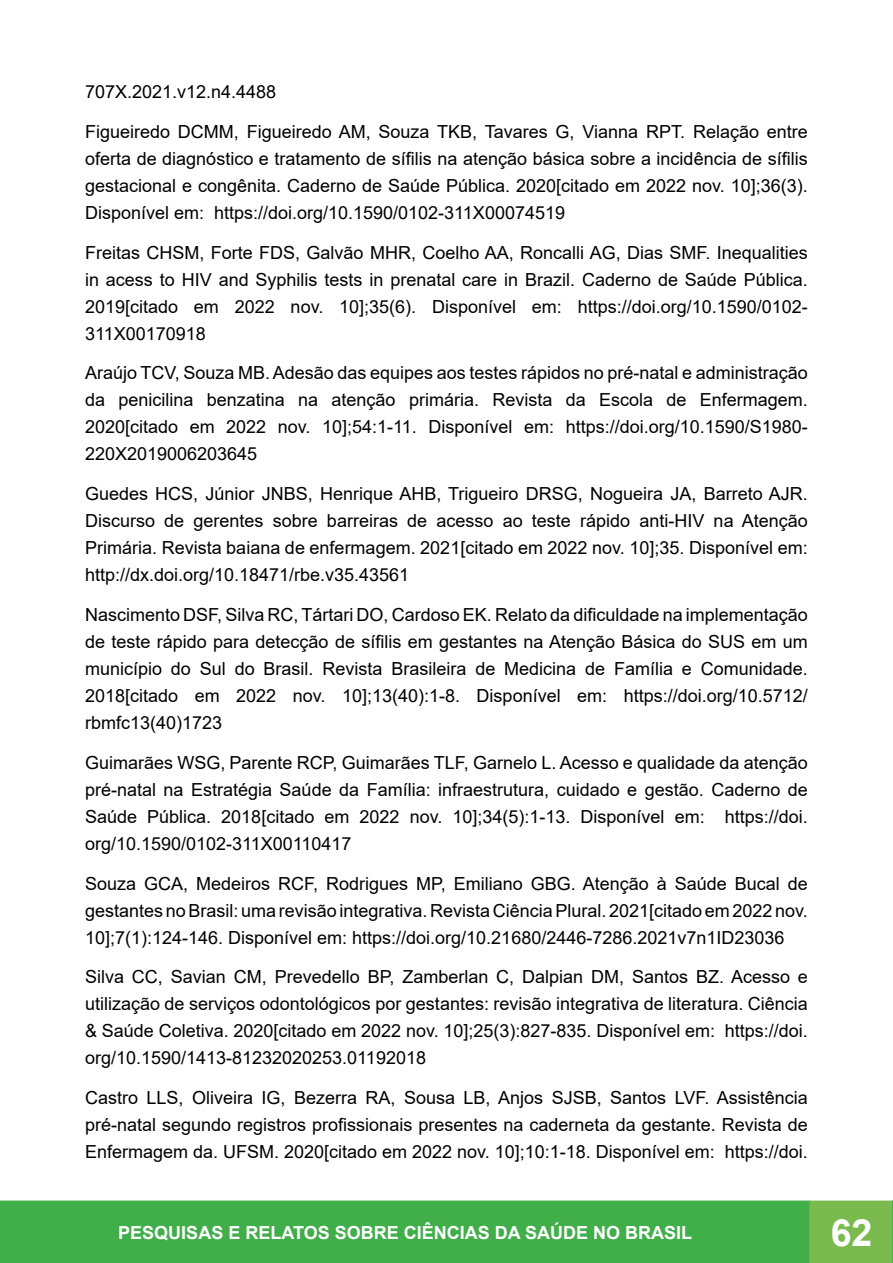
<style>
.page{position:relative;width:893px;height:1263px;background:#fff}
.page>*{position:absolute;margin:0;border:0;box-sizing:border-box;transform-origin:0 0}
.t1{font:700 37.5px "Arial";color:#fff}
.Normal__Web{font:18px/27px "Arial";color:#000;text-align:justify}
.t2{font:700 18px "Arial";color:#fff}
</style>
<div class="page">
<div style="left:0;top:1201px;width:810px;height:62px;background:#40ae49"></div>
<div style="left:0;top:1200px;width:811px;height:63px;border:2px solid #40ae49"></div>
<div style="left:810px;top:1201px;width:83px;height:62px;background:#7aba4f"></div>
<div style="left:809px;top:1200px;width:84px;height:63px;border:2px solid #7aba4f"></div>
<svg style="left:892px;top:1200px;width:1px;height:63px"></svg>
<p class="Normal__Web" style="left:85px;top:78px;width:193px">707X.2021.v12.n4.4488</p>
<p class="Normal__Web" style="left:85px;top:118px;width:724px">Figueiredo DCMM, Figueiredo AM, Souza TKB, Tavares G, Vianna RPT. Relação entre oferta de diagnóstico e tratamento de sífilis na atenção básica sobre a incidência de sífilis gestacional e congênita. Caderno de Saúde Pública. 2020[citado em 2022 nov. 10];36(3).<br>Disponível em: https://doi.org/10.1590/0102-311X00074519</p>
<p class="Normal__Web" style="left:85px;top:239px;width:724px">Freitas CHSM, Forte FDS, Galvão MHR, Coelho AA, Roncalli AG, Dias SMF. Inequalities in acess to HIV and Syphilis tests in prenatal care in Brazil. Caderno de Saúde Pública.<br>2019[citado em 2022 nov. 10];35(6). Disponível em: https://doi.org/10.1590/0102- 311X00170918</p>
<p class="Normal__Web" style="left:85px;top:359px;width:724px">Araújo TCV, Souza MB. Adesão das equipes aos testes rápidos no pré-natal e administração da penicilina benzatina na atenção primária. Revista da Escola de Enfermagem.<br>2020[citado em 2022 nov. 10];54:1-11. Disponível em: https://doi.org/10.1590/S1980- 220X2019006203645</p>
<p class="Normal__Web" style="left:85px;top:480px;width:724px">Guedes HCS, Júnior JNBS, Henrique AHB, Trigueiro DRSG, Nogueira JA, Barreto AJR.<br>Discurso de gerentes sobre barreiras de acesso ao teste rápido anti-HIV na Atenção Primária. Revista baiana de enfermagem. 2021[citado em 2022 nov. 10];35. Disponível em: http://dx.doi.org/10.18471/rbe.v35.43561</p>
<p class="Normal__Web" style="left:85px;top:601px;width:724px">Nascimento DSF, Silva RC, Tártari DO, Cardoso EK. Relato da dificuldade na implementação de teste rápido para detecção de sífilis em gestantes na Atenção Básica do SUS em um município do Sul do Brasil. Revista Brasileira de Medicina de Família e Comunidade.<br>2018[citado em 2022 nov. 10];13(40):1-8. Disponível em: https://doi.org/10.5712/ rbmfc13(40)1723</p>
<p class="Normal__Web" style="left:85px;top:749px;width:724px">Guimarães WSG, Parente RCP, Guimarães TLF, Garnelo L. Acesso e qualidade da atenção pré-natal na Estratégia Saúde da Família: infraestrutura, cuidado e gestão. Caderno de Saúde Pública. 2018[citado em 2022 nov. 10];34(5):1-13. Disponível em: https://doi. org/10.1590/0102-311X00110417</p>
<p class="Normal__Web" style="left:85px;top:870px;width:724px">Souza GCA, Medeiros RCF, Rodrigues MP, Emiliano GBG. Atenção à Saúde Bucal de gestantes no Brasil: uma revisão integrativa. Revista Ciência Plural. 2021[citado em 2022 nov.<br>10];7(1):124-146. Disponível em: https://doi.org/10.21680/2446-7286.2021v7n1ID23036</p>
<p class="Normal__Web" style="left:85px;top:963px;width:724px">Silva CC, Savian CM, Prevedello BP, Zamberlan C, Dalpian DM, Santos BZ. Acesso e utilização de serviços odontológicos por gestantes: revisão integrativa de literatura. Ciência &amp; Saúde Coletiva. 2020[citado em 2022 nov. 10];25(3):827-835. Disponível em: https://doi. org/10.1590/1413-81232020253.01192018</p>
<p class="Normal__Web" style="left:85px;top:1084px;width:724px">Castro LLS, Oliveira IG, Bezerra RA, Sousa LB, Anjos SJSB, Santos LVF. Assistência pré-natal segundo registros profissionais presentes na caderneta da gestante. Revista de Enfermagem da. UFSM. 2020[citado em 2022 nov. 10];10:1-18. Disponível em: https://doi.</p>
<p class="t2" style="left:118px;top:1220px;width:575px">PESQUISAS E RELATOS SOBRE CIÊNCIAS DA SAÚDE NO BRASIL</p>
<h1 class="t1" style="left:831px;top:1206px;width:43px">62</h1>
</div>
